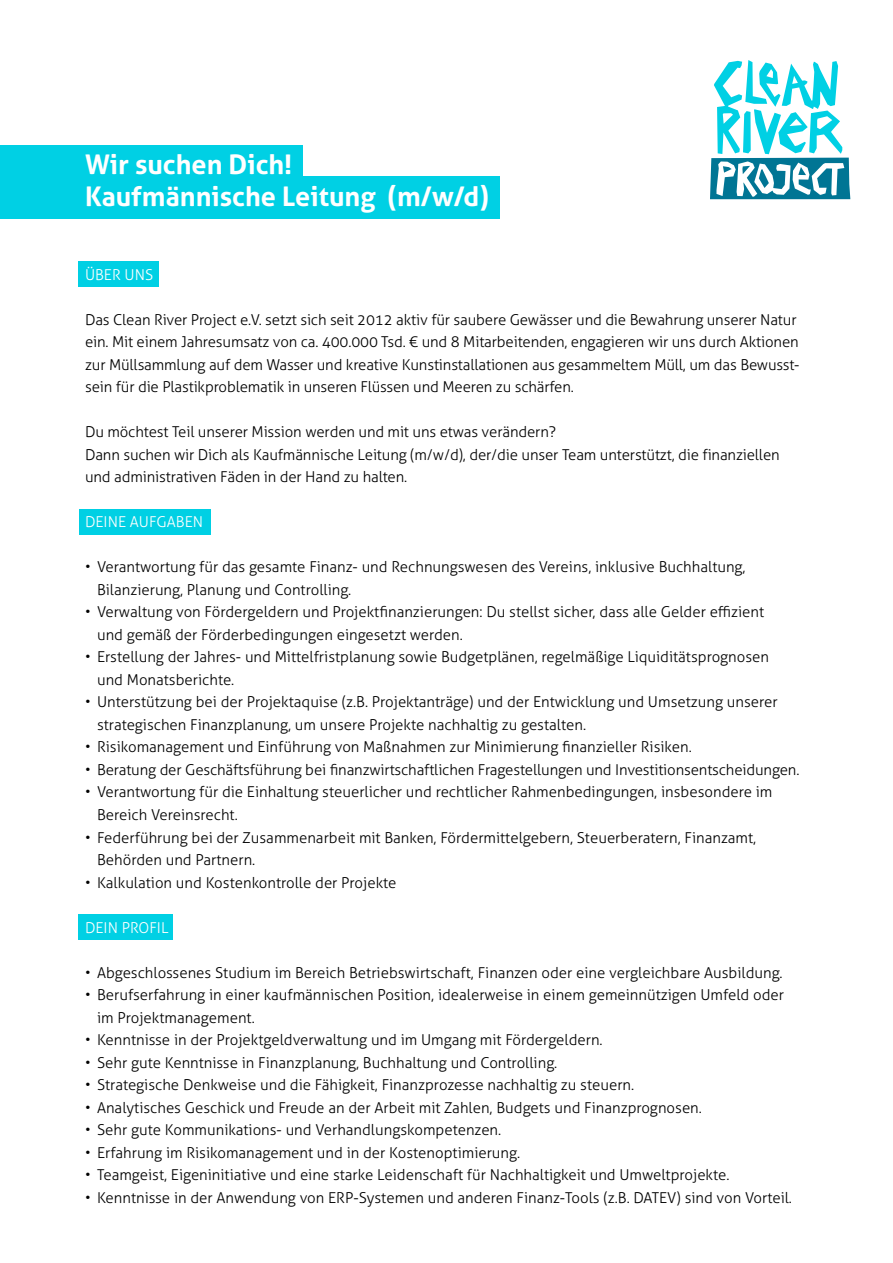
<style>
.page{position:relative;width:893px;height:1263px;background:#fff}
.page>*{position:absolute;margin:0;border:0;box-sizing:border-box;transform-origin:0 0}
.t1{font:700 27px/32.4px "Aller";color:#fff}
.t2{font:300 15px/22.5px "Aller";color:#000}
.t3{font:300 15px "Aller";color:#fff}
.s1{font-style:inherit}
</style>
<div class="page">
<div style="left:0;top:176px;width:500px;height:43px;background:#00d0e4"></div>
<div style="left:0;top:146px;width:303px;height:38px;background:#00d0e4"></div>
<div style="left:79px;top:261px;width:80px;height:26px;background:#00d0e4"></div>
<div style="left:79px;top:914px;width:94px;height:26px;background:#00d0e4"></div>
<div style="left:79px;top:509px;width:131px;height:26px;background:#00d0e4"></div>
<svg style="left:710px;top:60px;width:140px;height:139px"></svg>
<h1 class="t1" style="left:85px;top:148px;width:405px">Wir suchen Dich!<br>Kaufmännische Leitung (m/w/d)</h1>
<p class="t3" style="left:85px;top:266px;width:70px">ÜBER UNS</p>
<p class="t2" style="left:85px;top:308px;width:716px">Das Clean River Project e.V. setzt sich seit 2012 aktiv für saubere Gewässer und die Bewahrung unserer Natur ein. Mit einem Jahresumsatz von ca. 400.000 Tsd. € und 8 Mitarbeitenden, engagieren wir uns durch Aktionen zur Müllsammlung auf dem Wasser und kreative Kunstinstallationen aus gesammeltem Müll, um das Bewusst&shy;sein für die Plastikproblematik in unseren Flüssen und Meeren zu schärfen.</p>
<p class="t2" style="left:85px;top:421px;width:696px">Du möchtest Teil unserer Mission werden und mit uns etwas verändern?<br>Dann suchen wir Dich als Kaufmännische Leit<span class="s1">ung</span> (m/w/d), der/die unser Team unterstützt, die finanziellen und administrativen Fäden in der Hand zu halten.</p>
<p class="t3" style="left:85px;top:513px;width:120px">DEINE AUFGABEN</p>
<p class="t2" style="left:97px;top:556px;width:650px;text-indent:-12px">• Verantwortung für das gesamte Finanz- und Rechnungswesen des Vereins, inklusive Buchhaltung,<br>Bilanzierung, Planung und Controlling.</p>
<p class="t2" style="left:97px;top:601px;width:669px;text-indent:-12px">• Verwaltung von Fördergeldern und Projektfinanzierungen: Du stellst sicher, dass alle Gelder effizient und gemäß der Förderbedingungen eingesetzt werden.</p>
<p class="t2" style="left:97px;top:646px;width:673px;text-indent:-12px">• Erstellung der Jahres- und Mittelfristplanung sowie Budgetplänen, regelmäßige Liquiditätsprognosen und Monatsberichte.</p>
<p class="t2" style="left:97px;top:691px;width:682px;text-indent:-12px">• Unterstützung bei der Projektaquise (z.B. Projektanträge) und der Entwicklung und Umsetzung unserer strategischen Finanzplanung, um unsere Projekte nachhaltig zu gestalten.</p>
<p class="t2" style="left:85px;top:736px;width:608px">• Risikomanagement und Einführung von Maßnahmen zur Minimierung finanzieller Risiken.</p>
<p class="t2" style="left:85px;top:758px;width:716px">• Beratung der Geschäftsführung bei finanzwirtschaftlichen Fragestellungen und Investitionsentscheidungen.</p>
<p class="t2" style="left:97px;top:781px;width:677px;text-indent:-12px">• Verantwortung für die Einhaltung steuerlicher und rechtlicher Rahmenbedingungen, insbesondere im<br>Bereich Vereinsrecht.</p>
<p class="t2" style="left:97px;top:826px;width:661px;text-indent:-12px">• Federführung bei der Zusammenarbeit mit Banken, Fördermittelgebern, Steuerberatern, Finanzamt,<br>Behörden und Partnern.</p>
<p class="t2" style="left:85px;top:871px;width:313px">• Kalkulation und Kostenkontrolle der Projekte</p>
<p class="t3" style="left:85px;top:918px;width:85px">DEIN PROFIL</p>
<p class="t2" style="left:85px;top:961px;width:699px">• Abgeschlossenes Studium im Bereich Betriebswirtschaft, Finanzen oder eine vergleichbare Ausbildung.</p>
<p class="t2" style="left:97px;top:983px;width:688px;text-indent:-12px">• Berufserfahrung in einer kaufmännischen Position, idealerweise in einem gemeinnützigen Umfeld oder im Projektmanagement.</p>
<p class="t2" style="left:85px;top:1028px;width:519px">• Kenntnisse in der Projektgeldverwaltung und im Umgang mit Fördergeldern.</p>
<p class="t2" style="left:85px;top:1051px;width:474px">• Sehr gute Kenntnisse in Finanzplanung, Buchhaltung und Controlling.</p>
<p class="t2" style="left:85px;top:1073px;width:551px">• Strategische Denkweise und die Fähigkeit, Finanzprozesse nachhaltig zu steuern.</p>
<p class="t2" style="left:85px;top:1096px;width:618px">• Analytisches Geschick und Freude an der Arbeit mit Zahlen, Budgets und Finanzprognosen.</p>
<p class="t2" style="left:85px;top:1118px;width:418px">• Sehr gute Kommunikations- und Verhandlungskompetenzen.</p>
<p class="t2" style="left:85px;top:1141px;width:437px">• Erfahrung im Risikomanagement und in der Kostenoptimierung.</p>
<p class="t2" style="left:85px;top:1163px;width:646px">• Teamgeist, Eigeninitiative und eine starke Leidenschaft für Nachhaltigkeit und Umweltprojekte.</p>
<p class="t2" style="left:85px;top:1186px;width:708px">• Kenntnisse in der Anwendung von ERP-Systemen und anderen Finanz-Tools (z.B. DATEV) sind von Vorteil.</p>
</div>
